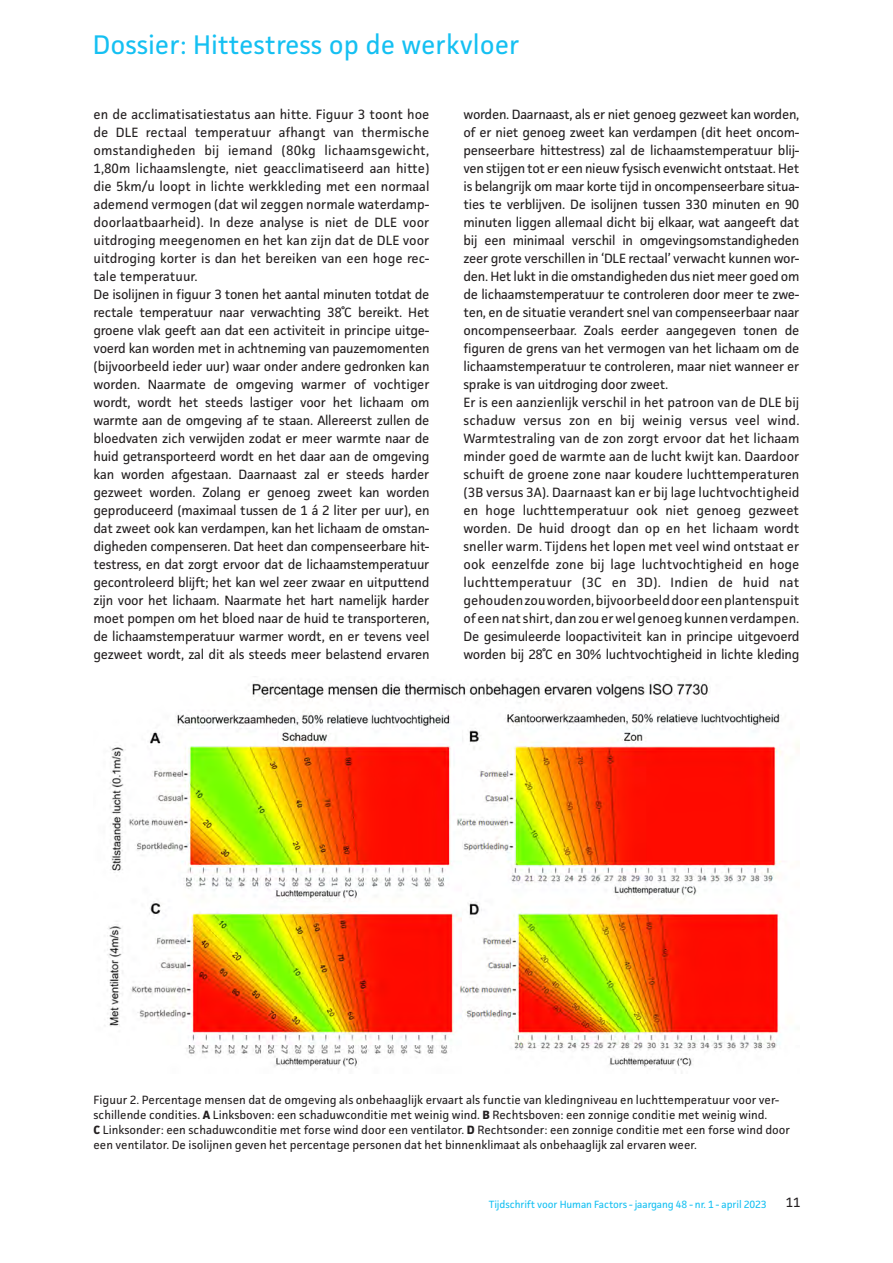
<style>
.page{position:relative;width:893px;height:1263px;background:#fff}
.page>*{position:absolute;margin:0;border:0;box-sizing:border-box;transform-origin:0 0}
.dossiernaam_TvE{font:27px "Facit";color:#15c0f2}
.basistekst_TvE{font:13.5px/18px "Facit";letter-spacing:-.02em;color:#231f20;text-align:justify}
.bijschrift-onder_TvE{font:12px/15px "Facit";color:#231f20}
.t1{font:10.5px "Facit";letter-spacing:-.01em;color:#15c0f2}
.s1{font-weight:700}
</style>
<div class="page">
<img style="left:104px;top:681px;width:695px;height:392px">
<p class="dossiernaam_TvE" style="left:93px;top:27px;width:428px">Dossier: Hittestress op de werkvloer</p>
<p class="basistekst_TvE" style="left:94px;top:105px;width:337px">en de acclimatisatiestatus aan hitte. Figuur 3 toont hoe de DLE rectaal temperatuur afhangt van thermische omstandigheden bij iemand (80kg lichaamsgewicht, 1,80m lichaamslengte, niet geacclimatiseerd aan hitte) die 5km/u loopt in lichte werkkleding met een normaal ademend vermogen (dat wil zeggen normale waterdamp&shy;doorlaatbaarheid). In deze analyse is niet de DLE voor uitdroging meegenomen en het kan zijn dat de DLE voor uitdroging korter is dan het bereiken van een hoge rec&shy;tale temperatuur.</p>
<p class="basistekst_TvE" style="left:94px;top:285px;width:338px">De isolijnen in figuur 3 tonen het aantal minuten totdat de rectale temperatuur naar verwachting 38˚C bereikt. Het groene vlak geeft aan dat een activiteit in principe uitge&shy;voerd kan worden met in achtneming van pauzemomenten (bijvoorbeeld ieder uur) waar onder andere gedronken kan worden. Naarmate de omgeving warmer of vochtiger wordt, wordt het steeds lastiger voor het lichaam om warmte aan de omgeving af te staan. Allereerst zullen de bloedvaten zich verwijden zodat er meer warmte naar de huid getransporteerd wordt en het daar aan de omgeving kan worden afgestaan. Daarnaast zal er steeds harder gezweet worden. Zolang er genoeg zweet kan worden geproduceerd (maximaal tussen de 1 á 2 liter per uur), en dat zweet ook kan verdampen, kan het lichaam de omstan&shy;digheden compenseren. Dat heet dan compenseerbare hit&shy;testress, en dat zorgt ervoor dat de lichaamstemperatuur gecontroleerd blijft; het kan wel zeer zwaar en uitputtend zijn voor het lichaam. Naarmate het hart namelijk harder moet pompen om het bloed naar de huid te transporteren, de lichaamstemperatuur warmer wordt, en er tevens veel gezweet wordt, zal dit als steeds meer belastend ervaren</p>
<p class="basistekst_TvE" style="left:463px;top:105px;width:337px">worden. Daarnaast, als er niet genoeg gezweet kan worden, of er niet genoeg zweet kan verdampen (dit heet oncom&shy;penseerbare hittestress) zal de lichaamstemperatuur blij&shy;ven stijgen tot er een nieuw fysisch evenwicht ontstaat. Het is belangrijk om maar korte tijd in oncompenseerbare situa&shy;ties te verblijven. De isolijnen tussen 330 minuten en 90 minuten liggen allemaal dicht bij elkaar, wat aangeeft dat bij een minimaal verschil in omgevingsomstandigheden zeer grote verschillen in ‘DLE rectaal’ verwacht kunnen wor&shy;den. Het lukt in die omstandigheden dus niet meer goed om de lichaamstemperatuur te controleren door meer te zwe&shy;ten, en de situatie verandert snel van compenseerbaar naar oncompenseerbaar. Zoals eerder aangegeven tonen de figuren de grens van het vermogen van het lichaam om de lichaamstemperatuur te controleren, maar niet wanneer er sprake is van uitdroging door zweet.</p>
<p class="basistekst_TvE" style="left:463px;top:393px;width:338px">Er is een aanzienlijk verschil in het patroon van de DLE bij schaduw versus zon en bij weinig versus veel wind.<br>Warmtestraling van de zon zorgt ervoor dat het lichaam minder goed de warmte aan de lucht kwijt kan. Daardoor schuift de groene zone naar koudere luchttemperaturen (3B versus 3A). Daarnaast kan er bij lage luchtvochtigheid en hoge luchttemperatuur ook niet genoeg gezweet worden. De huid droogt dan op en het lichaam wordt sneller warm. Tijdens het lopen met veel wind ontstaat er ook eenzelfde zone bij lage luchtvochtigheid en hoge luchttemperatuur (3C en 3D). Indien de huid nat gehouden zou worden, bijvoorbeeld door een plantenspuit of een nat shirt, dan zou er wel genoeg kunnen verdampen.</p>
<p class="basistekst_TvE" style="left:463px;top:627px;width:337px">De gesimuleerde loopactiviteit kan in principe uitgevoerd worden bij 28˚C en 30% luchtvochtigheid in lichte kleding</p>
<p class="bijschrift-onder_TvE" style="left:94px;top:1092px;width:698px">Figuur 2. Percentage mensen dat de omgeving als onbehaaglijk ervaart als functie van kledingniveau en luchttemperatuur voor ver&shy;schillende condities. <span class="s1">A</span> Linksboven: een schaduwconditie met weinig wind. <span class="s1">B</span> Rechtsboven: een zonnige conditie met weinig wind.<br><span class="s1">C</span> Linksonder: een schaduwconditie met forse wind door een ventilator. <span class="s1">D</span> Rechtsonder: een zonnige conditie met een forse wind door een ventilator. De isolijnen geven het percentage personen dat het binnenklimaat als onbehaaglijk zal ervaren weer.</p>
<p class="t1" style="left:489px;top:1197px;width:279px">Tijdschrift voor Human Factors - jaargang 48 - nr. 1 - april 2023</p>
<p class="basistekst_TvE" style="left:786px;top:1193px;width:16px">11</p>
</div>
